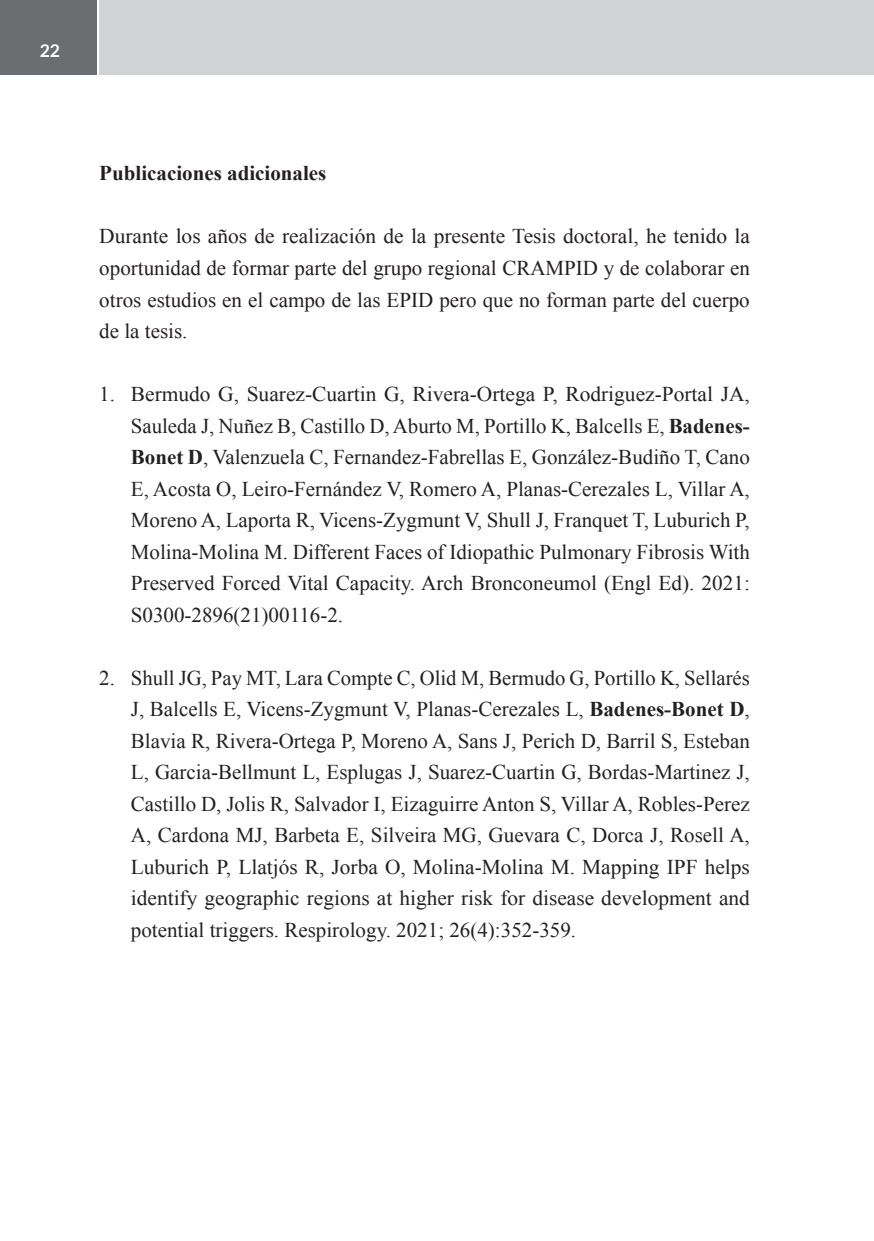
<style>
.page{position:relative;width:874px;height:1241px;background:#fff}
.page>*{position:absolute;margin:0;border:0;box-sizing:border-box;transform-origin:0 0}
.t1{font:21px/31.5px "Times New Roman";color:#212121;text-align:justify}
.t2{font:21px/31.5px "Times New Roman";color:#231f20;text-align:justify}
.t3{font:700 21px "Times New Roman";color:#231f20}
.t4{font:700 17.5px "Lato";color:#fff}
.s1{font-weight:700}
</style>
<div class="page">
<div style="left:100px;top:0;width:773px;height:74px;background:#d1d2d4"></div>
<div style="left:0;top:0;width:96px;height:74px;background:#6c6d70"></div>
<p class="t4" style="left:40px;top:40px;width:22px">22</p>
<p class="t3" style="left:99px;top:159px;width:228px">Publicaciones adicionales</p>
<p class="t2" style="left:99px;top:220px;width:652px">Durante los años de realización de la presente Tesis doctoral, he tenido la oportunidad de formar parte del grupo regional CRAMPID y de colaborar en otros estudios en el campo de las EPID pero que no forman parte del cuerpo de la tesis.</p>
<p class="t1" style="left:131px;top:378px;width:620px;text-indent:-32px">1. Bermudo G, Suarez-Cuartin G, Rivera-Ortega P, Rodriguez-Portal JA, Sauleda J, Nuñez B, Castillo D, Aburto M, Portillo K, Balcells E, <span class="s1">Badenes-Bonet D</span>, Valenzuela C, Fernandez-Fabrellas E, González-Budiño T, Cano E, Acosta O, Leiro-Fernández V, Romero A, Planas-Cerezales L, Villar A, Moreno A, Laporta R, Vicens-Zygmunt V, Shull J, Franquet T, Luburich P, Molina-Molina M. Different Faces of Idiopathic Pulmonary Fibrosis With Preserved Forced Vital Capacity. Arch Bronconeumol (Engl Ed). 2021:<br>S0300-2896(21)00116-2.</p>
<p class="t1" style="left:131px;top:661px;width:620px;text-indent:-32px">2. Shull JG, Pay MT, Lara Compte C, Olid M, Bermudo G, Portillo K, Sellarés J, Balcells E, Vicens-Zygmunt V, Planas-Cerezales L, <span class="s1">Badenes-Bonet D</span>, Blavia R, Rivera-Ortega P, Moreno A, Sans J, Perich D, Barril S, Esteban L, Garcia-Bellmunt L, Esplugas J, Suarez-Cuartin G, Bordas-Martinez J, Castillo D, Jolis R, Salvador I, Eizaguirre Anton S, Villar A, Robles-Perez A, Cardona MJ, Barbeta E, Silveira MG, Guevara C, Dorca J, Rosell A, Luburich P, Llatjós R, Jorba O, Molina-Molina M. Mapping IPF helps identify geographic regions at higher risk for disease development and potential triggers. Respirology. 2021; 26(4):352-359.</p>
</div>
